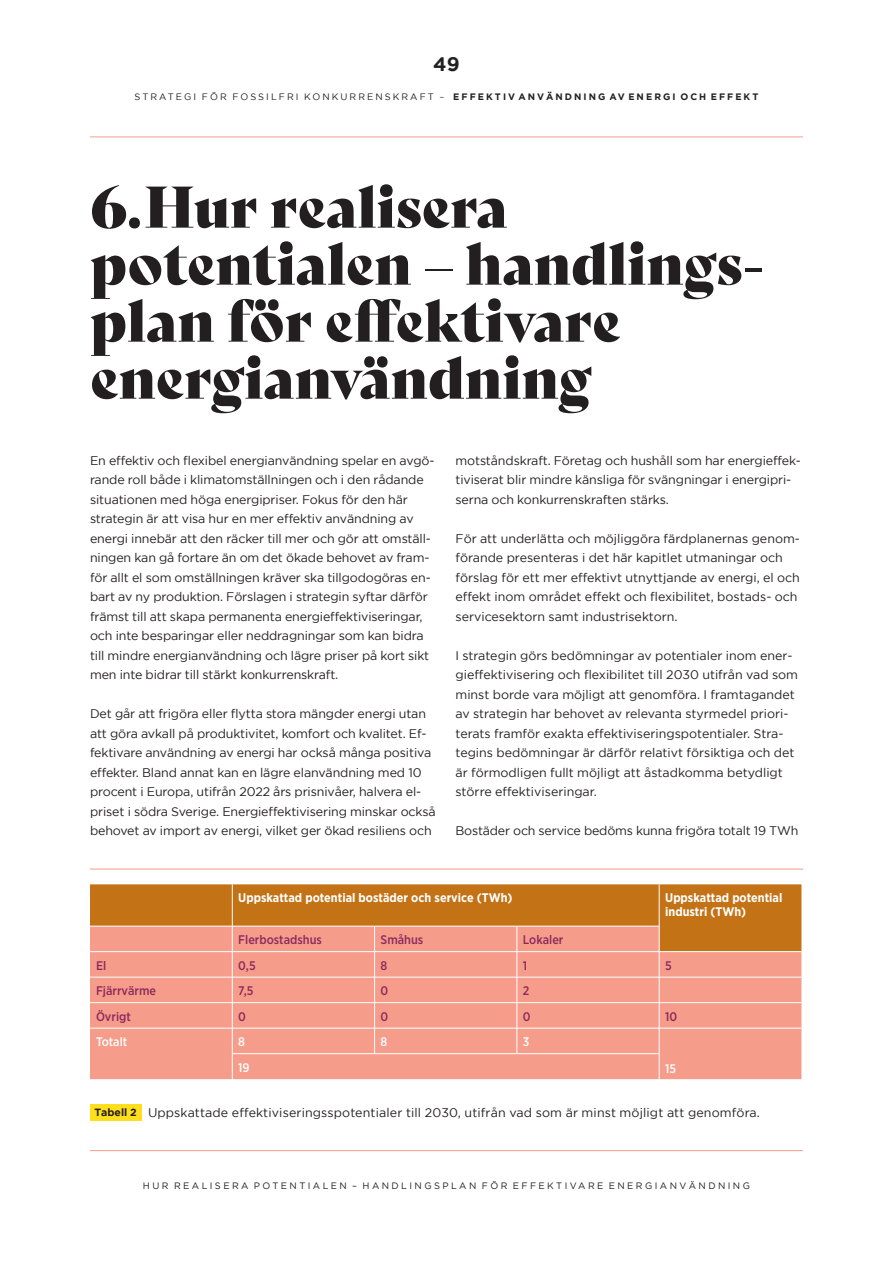
<style>
.page{position:relative;width:893px;height:1263px;background:#fff}
.page>*{position:absolute;margin:0;border:0;box-sizing:border-box;transform-origin:0 0}
.Rubrik{font:57px/57px "Bely Display";color:#231f20}
.t1{font:700 19.5px "Gotham";color:#231f20}
.Bröd{font:12.45px/19.5px "Gotham";letter-spacing:-.01em;color:#231f20}
.Bröd-2{font:12.45px "Gotham";letter-spacing:.01em;color:#231f20}
.Tabell_Text{font:700 12.45px/13.5px "Gotham Pro Narrow";color:#fff}
.Tabell_Text-2{font:500 12.45px "Gotham Pro Narrow";color:#8b2b5d}
.Tabell_Text-3{font:500 12.45px "Gotham Pro Narrow";color:#fff}
.t2{font:700 10.5px "Gotham";color:#231f20}
.t3{font:9.3px "Gotham";letter-spacing:.22em;color:#231f20}
.Innehåll_Sidfot{font:9.3px "Gotham Pro";letter-spacing:.26em;color:#231f20}
.s1{font-weight:700}
</style>
<div class="page">
<hr style="left:90px;top:137px;width:713px;height:1px;background:#f69c8b">
<hr style="left:90px;top:1150px;width:713px;height:1px;background:#f69c8b">
<hr style="left:90px;top:869px;width:713px;height:1px;background:#f69c8b">
<div style="left:90px;top:884px;width:711px;height:42px;background:#c37215"></div>
<div style="left:90px;top:926px;width:711px;height:153px;background:#f69c8b"></div>
<hr style="left:232px;top:884px;width:1px;height:42px;background:#fff">
<hr style="left:659px;top:884px;width:1px;height:42px;background:#fff">
<hr style="left:90px;top:926px;width:142px;height:1px;background:#fff">
<hr style="left:232px;top:926px;width:143px;height:1px;background:#fff">
<hr style="left:375px;top:926px;width:142px;height:1px;background:#fff">
<hr style="left:517px;top:926px;width:142px;height:1px;background:#fff">
<hr style="left:90px;top:951px;width:142px;height:1px;background:#fff">
<hr style="left:232px;top:951px;width:143px;height:1px;background:#fff">
<hr style="left:375px;top:951px;width:142px;height:1px;background:#fff">
<hr style="left:517px;top:951px;width:142px;height:1px;background:#fff">
<hr style="left:659px;top:951px;width:142px;height:1px;background:#fff">
<hr style="left:90px;top:977px;width:142px;height:1px;background:#fff">
<hr style="left:232px;top:977px;width:143px;height:1px;background:#fff">
<hr style="left:375px;top:977px;width:142px;height:1px;background:#fff">
<hr style="left:517px;top:977px;width:142px;height:1px;background:#fff">
<hr style="left:659px;top:977px;width:142px;height:1px;background:#fff">
<hr style="left:90px;top:1002px;width:142px;height:1px;background:#fff">
<hr style="left:232px;top:1002px;width:143px;height:1px;background:#fff">
<hr style="left:375px;top:1002px;width:142px;height:1px;background:#fff">
<hr style="left:517px;top:1002px;width:142px;height:1px;background:#fff">
<hr style="left:659px;top:1002px;width:142px;height:1px;background:#fff">
<hr style="left:90px;top:1028px;width:142px;height:1px;background:#fff">
<hr style="left:232px;top:1028px;width:143px;height:1px;background:#fff">
<hr style="left:375px;top:1028px;width:142px;height:1px;background:#fff">
<svg style="left:374px;top:926px;width:1px;height:127px"></svg>
<hr style="left:517px;top:1028px;width:142px;height:1px;background:#fff">
<svg style="left:517px;top:926px;width:1px;height:127px"></svg>
<hr style="left:659px;top:1028px;width:142px;height:1px;background:#fff">
<hr style="left:232px;top:1053px;width:143px;height:1px;background:#fff">
<svg style="left:232px;top:926px;width:1px;height:153px"></svg>
<hr style="left:375px;top:1053px;width:142px;height:1px;background:#fff">
<hr style="left:517px;top:1053px;width:142px;height:1px;background:#fff">
<svg style="left:659px;top:926px;width:1px;height:153px"></svg>
<div style="left:90px;top:1104px;width:51px;height:17px;background:#ffdf1b"></div>
<h2 class="t1" style="left:433px;top:52px;width:28px">49</h2>
<p class="t3" style="left:134px;top:92px;width:625px">STRATEGI FÖR FOSSILFRI KONKURRENSKRAFT – <span class="s1">EFFEKTIV ANVÄNDNING AV ENERGI OCH EFFEKT</span></p>
<p class="Rubrik" style="left:90px;top:174px;width:670px">6.Hur realisera potentialen – handlings&shy;plan för effektivare energianvändning</p>
<p class="Bröd" style="left:90px;top:450px;width:346px">En effektiv och flexibel energianvändning spelar en avgö&shy;rande roll både i klimatomställningen och i den rådande situationen med höga energipriser. Fokus för den här strategin är att visa hur en mer effektiv användning av energi innebär att den räcker till mer och gör att omställ&shy;ningen kan gå fortare än om det ökade behovet av fram&shy;för allt el som omställningen kräver ska tillgodogöras en&shy;bart av ny produktion. Förslagen i strategin syftar därför främst till att skapa permanenta energieffektiviseringar, och inte besparingar eller neddragningar som kan bidra till mindre energianvändning och lägre priser på kort sikt men inte bidrar till stärkt konkurrenskraft.</p>
<p class="Bröd" style="left:90px;top:704px;width:347px">Det går att frigöra eller flytta stora mängder energi utan att göra avkall på produktivitet, komfort och kvalitet. Ef&shy;fektivare användning av energi har också många positiva effekter. Bland annat kan en lägre elanvändning med 10 procent i Europa, utifrån 2022 års prisnivåer, halvera el&shy;priset i södra Sverige. Energieffektivisering minskar också behovet av import av energi, vilket ger ökad resiliens och</p>
<p class="Bröd" style="left:455px;top:450px;width:347px">motståndskraft. Företag och hushåll som har energieffek&shy;tiviserat blir mindre känsliga för svängningar i energipri&shy;serna och konkurrenskraften stärks.</p>
<p class="Bröd" style="left:455px;top:528px;width:346px">För att underlätta och möjliggöra färdplanernas genom&shy;förande presenteras i det här kapitlet utmaningar och förslag för ett mer effektivt utnyttjande av energi, el och effekt inom området effekt och flexibilitet, bostads- och servicesektorn samt industrisektorn.</p>
<p class="Bröd" style="left:455px;top:645px;width:344px">I strategin görs bedömningar av potentialer inom ener&shy;gieffektivisering och flexibilitet till 2030 utifrån vad som minst borde vara möjligt att genomföra. I framtagandet av strategin har behovet av relevanta styrmedel priori&shy;terats framför exakta effektiviseringspotentialer. Stra&shy;tegins bedömningar är därför relativt försiktiga och det är förmodligen fullt möjligt att åstadkomma betydligt större effektiviseringar.</p>
<p class="Bröd" style="left:455px;top:821px;width:344px">Bostäder och service bedöms kunna frigöra totalt 19 TWh</p>
<p class="Tabell_Text" style="left:238px;top:891px;width:276px">Uppskattad potential bostäder och service (TWh)</p>
<p class="Tabell_Text" style="left:665px;top:891px;width:119px">Uppskattad potential industri (TWh)</p>
<p class="Tabell_Text-2" style="left:238px;top:933px;width:85px">Flerbostadshus</p>
<p class="Tabell_Text-2" style="left:381px;top:933px;width:44px">Småhus</p>
<p class="Tabell_Text-2" style="left:523px;top:933px;width:42px">Lokaler</p>
<p class="Tabell_Text-2" style="left:96px;top:958px;width:12px">El</p>
<p class="Tabell_Text-2" style="left:238px;top:958px;width:19px">0,5</p>
<p class="Tabell_Text-2" style="left:381px;top:958px;width:8px">8</p>
<p class="Tabell_Text-2" style="left:523px;top:958px;width:6px">1</p>
<p class="Tabell_Text-2" style="left:665px;top:958px;width:8px">5</p>
<p class="Tabell_Text-2" style="left:96px;top:984px;width:62px">Fjärrvärme</p>
<p class="Tabell_Text-2" style="left:238px;top:984px;width:17px">7,5</p>
<p class="Tabell_Text-2" style="left:381px;top:984px;width:9px">0</p>
<p class="Tabell_Text-2" style="left:523px;top:984px;width:8px">2</p>
<p class="Tabell_Text-2" style="left:96px;top:1009px;width:36px">Övrigt</p>
<p class="Tabell_Text-2" style="left:238px;top:1009px;width:9px">0</p>
<p class="Tabell_Text-2" style="left:381px;top:1009px;width:9px">0</p>
<p class="Tabell_Text-2" style="left:523px;top:1009px;width:9px">0</p>
<p class="Tabell_Text-2" style="left:665px;top:1009px;width:14px">10</p>
<p class="Tabell_Text-3" style="left:96px;top:1035px;width:33px">Totalt</p>
<p class="Tabell_Text-3" style="left:238px;top:1035px;width:8px">8</p>
<p class="Tabell_Text-3" style="left:381px;top:1035px;width:8px">8</p>
<p class="Tabell_Text-3" style="left:523px;top:1035px;width:8px">3</p>
<p class="Tabell_Text-3" style="left:238px;top:1060px;width:13px">19</p>
<p class="Tabell_Text-3" style="left:665px;top:1062px;width:13px">15</p>
<p class="t2" style="left:95px;top:1106px;width:44px">Tabell 2</p>
<p class="Bröd-2" style="left:148px;top:1105px;width:613px">Uppskattade effektiviseringsspotentialer till 2030, utifrån vad som är minst möjligt att genomföra.</p>
<p class="Innehåll_Sidfot" style="left:143px;top:1180px;width:609px">HUR REALISERA POTENTIALEN – HANDLINGSPLAN FÖR EFFEKTIVARE ENERGIANVÄNDNING</p>
</div>
